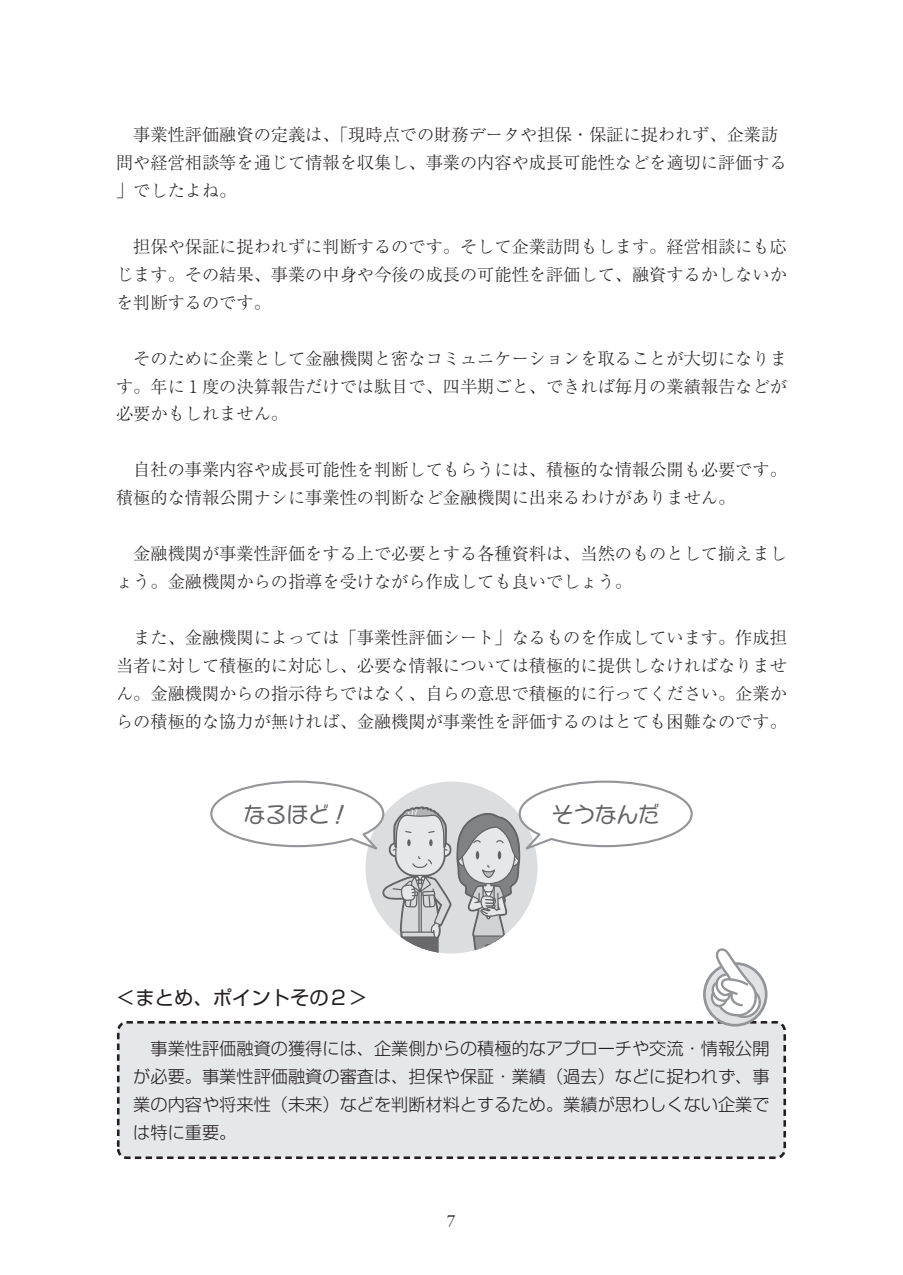
<style>
.page{position:relative;width:903px;height:1275px;background:#fff}
.page>*{position:absolute;margin:0;border:0;box-sizing:border-box;transform-origin:0 0}
.t1{font:21.53px "HG Kyapi Maru Gothic B";color:#636366}
.t2{font:19.43px "Shin Go Pro";color:#231f20}
.t3{font:300 17.15px/28px "Ryumin Pro";color:#231f20}
.t4{font:300 17.15px/28px "Shin Go Pro";color:#231f20;text-align:justify}
.t5{font:17.15px "Garamond Premr Pro";color:#231f20}
</style>
<div class="page">
<div style="left:118px;top:1022px;width:667px;height:136px;background:#e6e7e9;border-radius:9px"></div>
<div style="left:117px;top:1021px;width:669px;height:138px;border:3px dashed #231f20;border-radius:9px"></div>
<svg style="left:703px;top:948px;width:64px;height:79px"></svg>
<svg style="left:210px;top:780px;width:483px;height:173px"></svg>
<p class="t3" style="left:116px;top:119px;width:672px">　事業性評価融資の定義は、「現時点での財務データや担保・保証に捉われず、企業訪問や経営相談等を通じて情報を収集し、事業の内容や成長可能性などを適切に評価する」でしたよね。</p>
<p class="t3" style="left:116px;top:231px;width:672px;text-align:justify">　担保や保証に捉われずに判断するのです。そして企業訪問もします。経営相談にも応じます。その結果、事業の中身や今後の成長の可能性を評価して、融資するかしないかを判断するのです。</p>
<p class="t3" style="left:116px;top:343px;width:672px;text-align:justify">　そのために企業として金融機関と密なコミュニケーションを取ることが大切になります。年に１度の決算報告だけでは駄目で、四半期ごと、できれば毎月の業績報告などが必要かもしれません。</p>
<p class="t3" style="left:116px;top:455px;width:672px">　自社の事業内容や成長可能性を判断してもらうには、積極的な情報公開も必要です。積極的な情報公開ナシに事業性の判断など金融機関に出来るわけがありません。</p>
<p class="t3" style="left:116px;top:538px;width:672px">　金融機関が事業性評価をする上で必要とする各種資料は、当然のものとして揃えましょう。金融機関からの指導を受けながら作成しても良いでしょう。</p>
<p class="t3" style="left:116px;top:622px;width:672px;text-align:justify">　また、金融機関によっては「事業性評価シート」なるものを作成しています。作成担当者に対して積極的に対応し、必要な情報については積極的に提供しなければなりません。金融機関からの指示待ちではなく、自らの意思で積極的に行ってください。企業からの積極的な協力が無ければ、金融機関が事業性を評価するのはとても困難なのです。</p>
<p class="t1" style="left:244px;top:803px;width:109px">なるほど！</p>
<p class="t1" style="left:552px;top:803px;width:109px">そうなんだ</p>
<p class="t2" style="left:116px;top:982px;width:253px">＜まとめ、ポイントその２＞</p>
<p class="t4" style="left:133px;top:1032px;width:638px">　事業性評価融資の獲得には、企業側からの積極的なアプローチや交流・情報公開が必要。事業性評価融資の審査は、担保や保証・業績（過去）などに捉われず、事業の内容や将来性（未来）などを判断材料とするため。業績が思わしくない企業では特に重要。</p>
<p class="t5" style="left:447px;top:1211px;width:10px">7</p>
</div>
